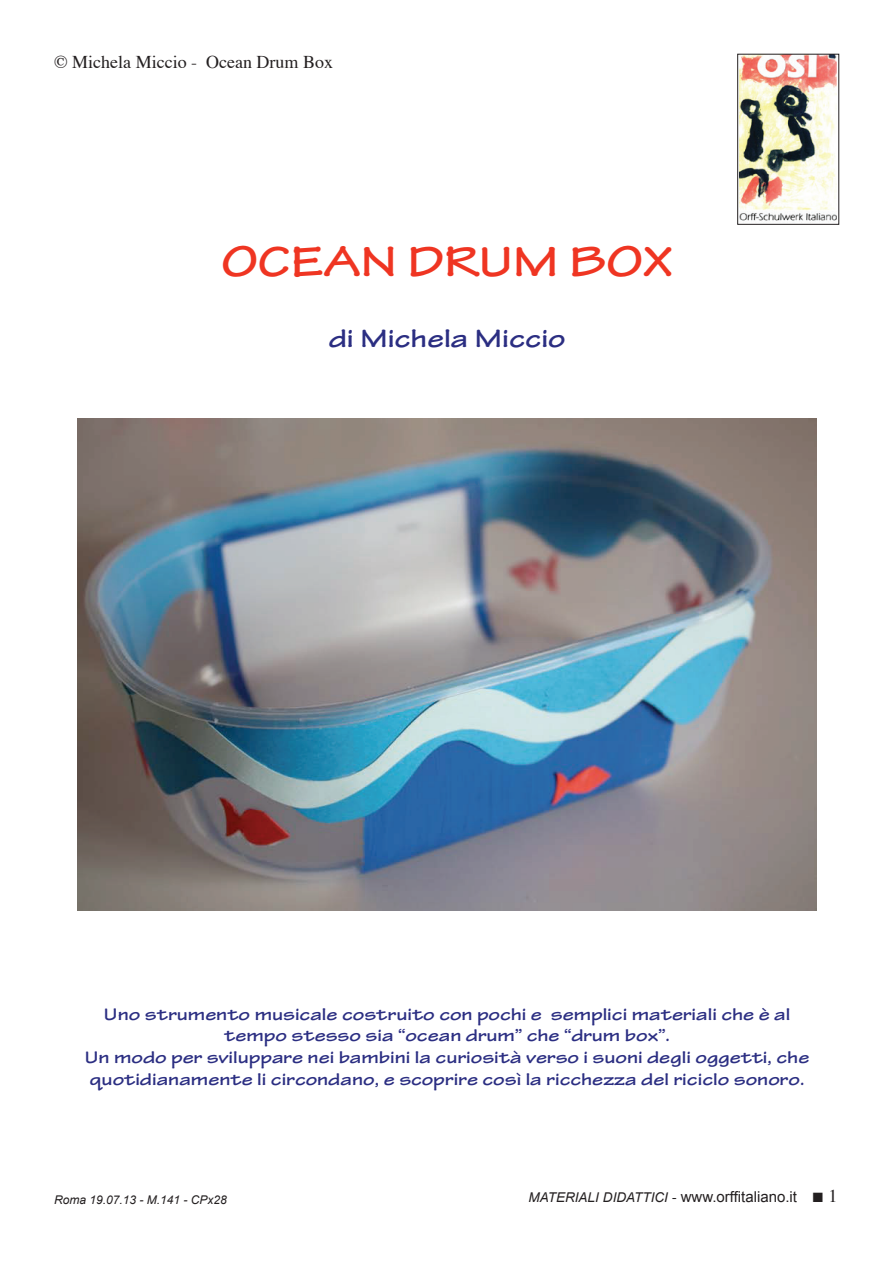
<style>
.page{position:relative;width:893px;height:1263px;background:#fff}
.page>*{position:absolute;margin:0;border:0;box-sizing:border-box;transform-origin:0 0}
.t1{font:700 expanded 45px "Tekton Pro";color:#ef3522}
.t2{font:700 expanded 27px "Tekton Pro";color:#2b2e82}
.t3{font:700 expanded 18px/21.6px "Tekton Pro";color:#2b2e82;text-align:center}
.t4{font:18px "Times";color:#231f20}
.t5{font:15px "Arial";color:#231f20}
.t6{font:italic 12px "Arial";color:#231f20}
.s1{font-style:italic;font-size:13.5px}
.s2{font-size:13.5px}
.s3{font-family:"Times";font-size:18px}
</style>
<div class="page">
<img style="left:739px;top:56px;width:98px;height:165px">
<div style="left:737px;top:54px;width:102px;height:170px;border:1px solid #231f20"></div>
<img style="left:77px;top:418px;width:739px;height:492px">
<p class="t4" style="left:54px;top:45px;width:281px">© Michela Miccio - Ocean Drum Box</p>
<h1 class="t1" style="left:222px;top:235px;width:453px">OCEAN DRUM BOX</h1>
<h2 class="t2" style="left:329px;top:322px;width:239px">di Michela Miccio</h2>
<p class="t3" style="left:85px;top:1003px;width:726px">Uno strumento musicale costruito con pochi e semplici materiali che è al tempo stesso sia “ocean drum” che “drum box”.<br>Un modo per sviluppare nei bambini la curiosità verso i suoni degli oggetti, che quotidianamente li circondano, e scoprire così la ricchezza del riciclo sonoro.</p>
<p class="t6" style="left:54px;top:1191px;width:174px">Roma 19.07.13 - M.141 - CPx28</p>
<p class="t5" style="left:528px;top:1187px;width:310px"><span class="s1">MATERIALI DIDATTICI</span> <span class="s2">-</span> www.orffitaliano.it ■ <span class="s3">1</span></p>
</div>
